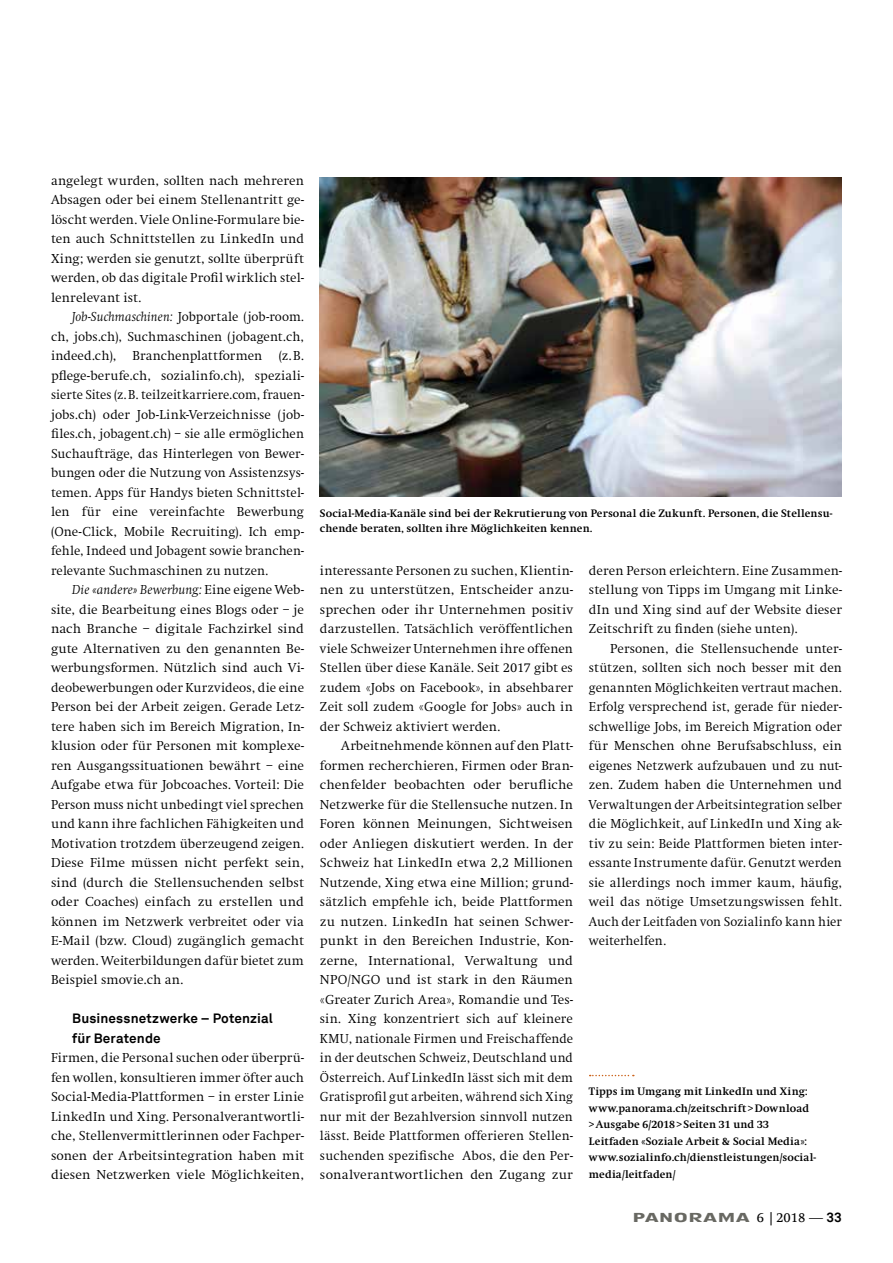
<style>
.page{position:relative;width:893px;height:1263px;background:#fff}
.page>*{position:absolute;margin:0;border:0;box-sizing:border-box;transform-origin:0 0}
.t1{font:300 13.5px/19.5px "Swift";letter-spacing:.01em;color:#000;text-align:justify}
.t2{font:700 13.5px/19.5px "Akkurat";letter-spacing:.01em;color:#000}
.t3{font:13.5px "Rundfunk Grotesk Com";color:#686862;scale:1.5 1}
.t4{font:700 11.25px/16.5px "Swift";letter-spacing:.015em;color:#000}
.s1{font-style:italic}
.s2{font-family:"Swift Com";color:#000}
.s3{font-family:"Swift";font-weight:300;color:#000}
.s4{font-family:"Akkurat";font-weight:700;color:#000}
</style>
<div class="page">
<svg style="left:590px;top:1075px;width:44px;height:1px"></svg>
<img style="left:320px;top:177px;width:522px;height:320px">
<p class="t1" style="left:51px;top:171px;width:254px">angelegt wurden, sollten nach mehreren Absagen oder bei einem Stellenantritt ge&shy;löscht werden. Viele Online-Formulare bie&shy;ten auch Schnittstellen zu LinkedIn und Xing; werden sie genutzt, sollte überprüft werden, ob das digitale Profil wirklich stel&shy;lenrelevant ist.</p>
<p class="t1" style="left:51px;top:307px;width:255px;text-indent:21px"><span class="s1">Job-Suchmaschinen:</span> Jobportale (job-room. ch, jobs.ch), Suchmaschinen (jobagent.ch, indeed.ch), Branchenplattformen (z.B. pflege-berufe.ch, sozialinfo.ch), speziali&shy;sierte Sites (z.B. teilzeitkarriere.com, frauen&shy;jobs.ch) oder Job-Link-Verzeichnisse (job&shy;files.ch, jobagent.ch) – sie alle ermöglichen Suchaufträge, das Hinterlegen von Bewer&shy;bungen oder die Nutzung von Assistenzsys&shy;temen. Apps für Handys bieten Schnittstel&shy;len für eine vereinfachte Bewerbung (One-Click, Mobile Recruiting). Ich emp&shy;fehle, Indeed und Jobagent sowie branchen&shy;relevante Suchmaschinen zu nutzen.</p>
<p class="t1" style="left:51px;top:580px;width:255px;text-indent:21px"><span class="s1">Die «andere» Bewerbung:</span> Eine eigene Web&shy;site, die Bearbeitung eines Blogs oder – je nach Branche – digitale Fachzirkel sind gute Alternativen zu den genannten Be&shy;werbungsformen. Nützlich sind auch Vi&shy;deobewerbungen oder Kurzvideos, die eine Person bei der Arbeit zeigen. Gerade Letz&shy;tere haben sich im Bereich Migration, In&shy;klusion oder für Personen mit komplexe&shy;ren Ausgangssituationen bewährt – eine Aufgabe etwa für Jobcoaches. Vorteil: Die Person muss nicht unbedingt viel sprechen und kann ihre fachlichen Fähigkeiten und Motivation trotzdem überzeugend zeigen.<br>Diese Filme müssen nicht perfekt sein, sind (durch die Stellensuchenden selbst oder Coaches) einfach zu erstellen und können im Netzwerk verbreitet oder via E-Mail (bzw. Cloud) zugänglich gemacht werden. Weiterbildungen dafür bietet zum Beispiel smovie.ch an.</p>
<p class="t2" style="left:72px;top:1009px;width:202px">Businessnetzwerke – Potenzial für Beratende</p>
<p class="t1" style="left:51px;top:1048px;width:254px">Firmen, die Personal suchen oder überprü&shy;fen wollen, konsultieren immer öfter auch Social-Media-Plattformen – in erster Linie LinkedIn und Xing. Personalverantwortli&shy;che, Stellenvermittlerinnen oder Fachper&shy;sonen der Arbeitsintegration haben mit diesen Netzwerken viele Möglichkeiten,</p>
<p class="t4" style="left:320px;top:506px;width:514px;line-height:15px">Social-Media-Kanäle sind bei der Rekrutierung von Personal die Zukunft. Personen, die Stellensu&shy;chende beraten, sollten ihre Möglichkeiten kennen.</p>
<p class="t1" style="left:320px;top:561px;width:255px">interessante Personen zu suchen, Klientin&shy;nen zu unterstützen, Entscheider anzu&shy;sprechen oder ihr Unternehmen positiv darzustellen. Tatsächlich veröffentlichen viele Schweizer Unternehmen ihre offenen Stellen über diese Kanäle. Seit 2017 gibt es zudem «Jobs on Facebook», in absehbarer Zeit soll zudem «Google for Jobs» auch in der Schweiz aktiviert werden.</p>
<p class="t1" style="left:320px;top:736px;width:255px;text-indent:21px">Arbeitnehmende können auf den Platt&shy;formen recherchieren, Firmen oder Bran&shy;chenfelder beobachten oder berufliche Netzwerke für die Stellensuche nutzen. In Foren können Meinungen, Sichtweisen oder Anliegen diskutiert werden. In der Schweiz hat LinkedIn etwa 2,2 Millionen Nutzende, Xing etwa eine Million; grund&shy;sätzlich empfehle ich, beide Plattformen zu nutzen. LinkedIn hat seinen Schwer&shy;punkt in den Bereichen Industrie, Kon&shy;zerne, International, Verwaltung und NPO/NGO und ist stark in den Räumen «Greater Zurich Area», Romandie und Tes&shy;sin. Xing konzentriert sich auf kleinere KMU, nationale Firmen und Freischaffende in der deutschen Schweiz, Deutschland und Österreich. Auf LinkedIn lässt sich mit dem Gratisprofil gut arbeiten, während sich Xing nur mit der Bezahlversion sinnvoll nutzen lässt. Beide Plattformen offerieren Stellen&shy;suchenden spezifische Abos, die den Per&shy;sonalverantwortlichen den Zugang zur</p>
<p class="t1" style="left:589px;top:561px;width:254px">deren Person erleichtern. Eine Zusammen&shy;stellung von Tipps im Umgang mit Linke&shy;dIn und Xing sind auf der Website dieser Zeitschrift zu finden (siehe unten).</p>
<p class="t1" style="left:589px;top:639px;width:255px;text-indent:21px">Personen, die Stellensuchende unter&shy;stützen, sollten sich noch besser mit den genannten Möglichkeiten vertraut machen.<br>Erfolg versprechend ist, gerade für nieder&shy;schwellige Jobs, im Bereich Migration oder für Menschen ohne Berufsabschluss, ein eigenes Netzwerk aufzubauen und zu nut&shy;zen. Zudem haben die Unternehmen und Verwaltungen der Arbeitsintegration selber die Möglichkeit, auf LinkedIn und Xing ak&shy;tiv zu sein: Beide Plattformen bieten inter&shy;essante Instrumente dafür. Genutzt werden sie allerdings noch immer kaum, häufig, weil das nötige Umsetzungswissen fehlt.<br>Auch der Leitfaden von Sozialinfo kann hier weiterhelfen.</p>
<p class="t4" style="left:589px;top:1084px;width:229px">Tipps im Umgang mit LinkedIn und Xing: www.panorama.ch/zeitschrift&gt;Download &gt;Ausgabe 6/2018&gt;Seiten 31 und 33<br>Leitfaden «Soziale Arbeit &amp; Social Media»: www.sozialinfo.ch/dienstleistungen/social&shy;media/leitfaden/</p>
<p class="t3" style="left:632px;top:1210px;width:141px">PANORAMA <span class="s2">6 |2018</span> <span class="s3">—</span> <span class="s4">33</span></p>
</div>
